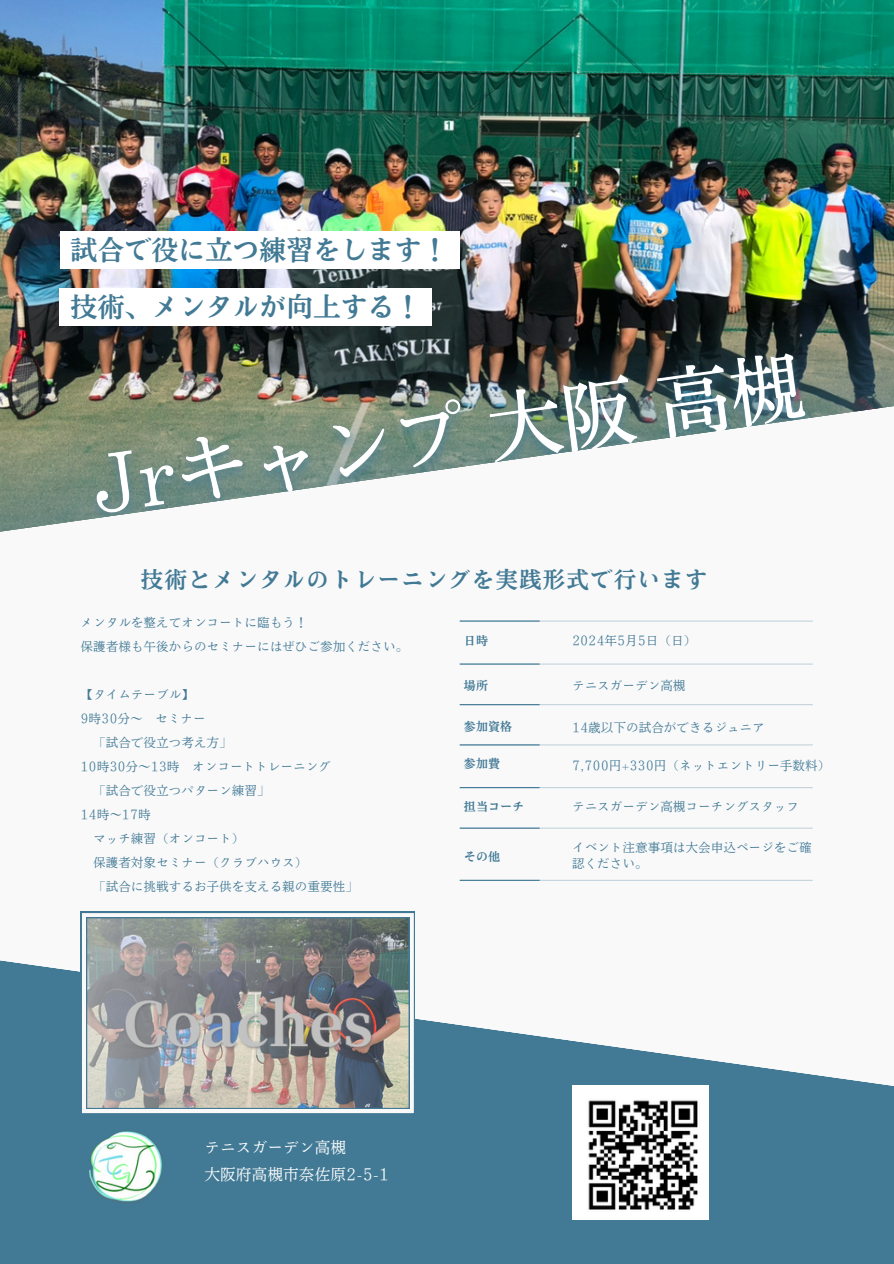
<style>
.page{position:relative;width:894px;height:1264px;background:#fff}
.page>*{position:absolute;margin:0;border:0;box-sizing:border-box;transform-origin:0 0}
.t1{font:27px "Nud Motoya Mincho Std W6";color:#427a95}
.t2{font:22.5px "Nud Motoya Mincho Std W6";letter-spacing:.05em;color:#427a95}
.t3{font:15px/27px "Nud Motoya Mincho Std W2 b";letter-spacing:.05em;color:#fff}
.t4{font:12px/16px "Nud Motoya Mincho Std W2 b";letter-spacing:.05em;color:#427a95}
.t5{font:12px "Nud Motoya Mincho Std W6";color:#427a95}
</style>
<div class="page">
<div style="left:0;top:0;width:893px;height:1263px;background:#f9f9fa"></div>
<img style="left:0;top:0;width:893px;height:279px">
<img style="left:0;top:279px;width:893px;height:113px">
<img style="left:74px;top:338px;width:751px;height:54px">
<svg style="left:0;top:392px;width:893px;height:273px"></svg>
<svg style="left:0;top:951px;width:893px;height:312px;fill:#427a95"></svg>
<svg style="left:81px;top:912px;width:334px;height:202px"></svg>
<img style="left:86px;top:917px;width:323px;height:191px">
<hr style="left:459px;top:620px;width:353px;height:1px;background:#427a95">
<hr style="left:459px;top:663px;width:353px;height:1px;background:#427a95">
<hr style="left:459px;top:704px;width:353px;height:1px;background:#427a95">
<hr style="left:459px;top:744px;width:353px;height:1px;background:#427a95">
<hr style="left:459px;top:787px;width:353px;height:1px;background:#427a95">
<hr style="left:459px;top:879px;width:353px;height:1px;background:#427a95">
<hr style="left:459px;top:827px;width:353px;height:1px;background:#427a95">
<img style="left:86px;top:1127px;width:79px;height:78px">
<img style="left:572px;top:1085px;width:136px;height:134px">
<div style="left:59px;top:231px;width:400px;height:38px;background:#fff"></div>
<div style="left:59px;top:288px;width:373px;height:38px;background:#fff"></div>
<p class="t1" style="left:70px;top:236px;width:379px">試合で役に立つ練習をします！</p>
<p class="t1" style="left:70px;top:293px;width:352px">技術、メンタルが向上する！</p>
<p class="t2" style="left:141px;top:568px;width:567px">技術とメンタルのトレーニングを実践形式で行います</p>
<p class="t4" style="left:81px;top:614px;width:228px">メンタルを整えてオンコートに臨もう！</p>
<p class="t4" style="left:81px;top:638px;width:329px">保護者様も午後からのセミナーにはぜひご参加ください。</p>
<p class="t4" style="left:81px;top:686px;width:114px">【タイムテーブル】</p>
<p class="t4" style="left:81px;top:710px;width:126px">9時30分～ セミナー</p>
<p class="t4" style="left:93px;top:734px;width:140px">「試合で役立つ考え方」</p>
<p class="t4" style="left:81px;top:758px;width:251px">10時30分～13時 オンコートトレーニング</p>
<h5 class="t4" style="left:93px;top:782px;width:177px">「試合で役立つパターン練習」</h5>
<p class="t4" style="left:81px;top:806px;width:71px">14時～17時</p>
<h5 class="t4" style="left:93px;top:830px;width:152px">マッチ練習（オンコート）</h5>
<p class="t4" style="left:93px;top:854px;width:215px">保護者対象セミナー（クラブハウス）</p>
<h5 class="t4" style="left:93px;top:878px;width:266px">「試合に挑戦するお子供を支える親の重要性」</h5>
<h3 class="t5" style="left:464px;top:634px;width:26px">日時</h3>
<h5 class="t5" style="left:464px;top:679px;width:26px">場所</h5>
<p class="t5" style="left:464px;top:720px;width:50px">参加資格</p>
<p class="t4" style="left:572px;top:632px;width:125px">2024年5月 5日（日）</p>
<p class="t4" style="left:572px;top:677px;width:114px">テニスガーデン高槻</p>
<p class="t4" style="left:572px;top:719px;width:194px">14歳以下の試合ができるジュニア</p>
<h5 class="t5" style="left:464px;top:758px;width:38px">参加費</h5>
<p class="t4" style="left:572px;top:757px;width:259px">7,700円+330円（ネットエントリー手数料）</p>
<p class="t5" style="left:464px;top:800px;width:62px">担当コーチ</p>
<p class="t4" style="left:572px;top:798px;width:228px">テニスガーデン高槻コーチングスタッフ</p>
<h4 class="t5" style="left:464px;top:850px;width:38px">その他</h4>
<p class="t4" style="left:572px;top:839px;width:240px">イベント注意事項は大会申込ページをご確認ください。</p>
<h5 class="t3" style="left:205px;top:1133px;width:185px">テニスガーデン高槻<br>大阪府高槻市奈佐原2-5-1</h5>
</div>
